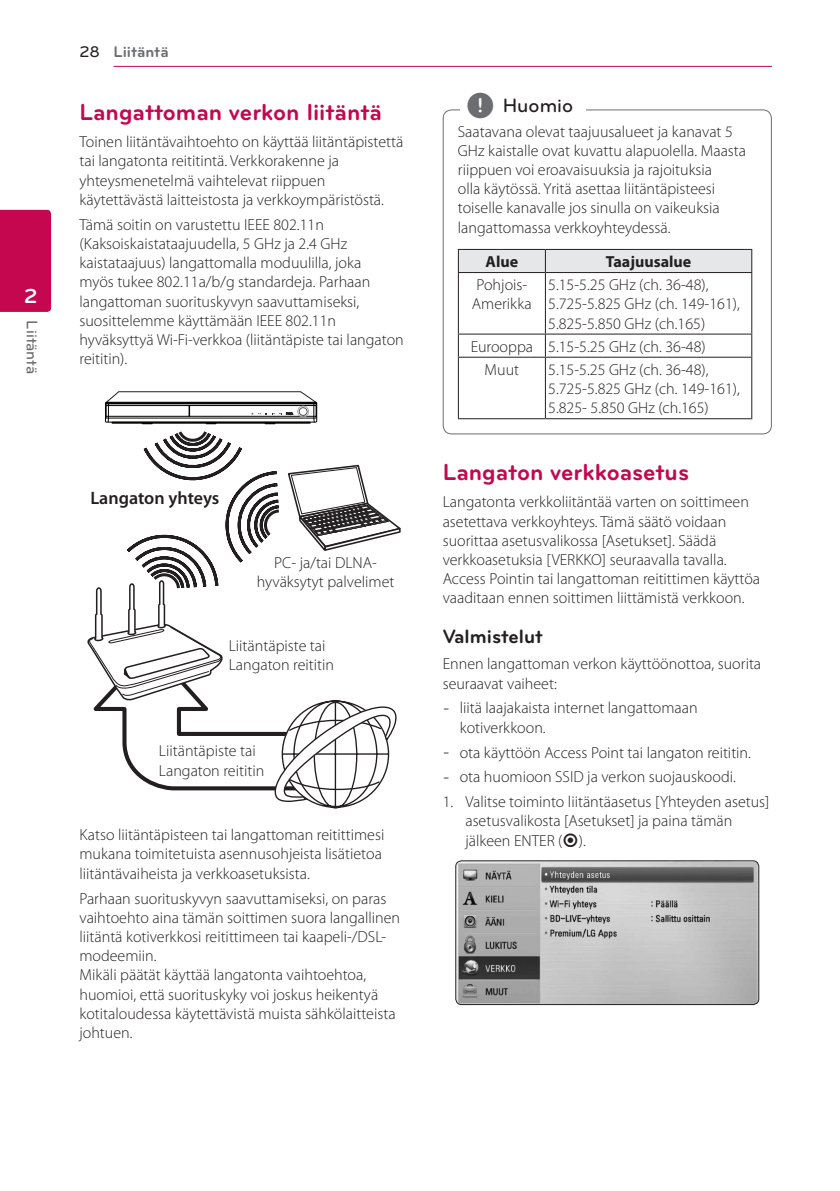
<style>
.page{position:relative;width:840px;height:1191px;background:#fff}
.page>*{position:absolute;margin:0;border:0;box-sizing:border-box;transform-origin:0 0}
.Title_2{font:700 24px "Bryant LG";color:#c50750}
.t1{font:700 21px "Bryant LG";color:#fff}
.Title_3{font:700 20px "Bryant LG";color:#231f20}
.t2{font:500 20px "Bryant LG";color:#231f20}
.t3{font:600 18px "Myriad Pro";color:#231f20}
.Content_text_Light{font:300 16px/19.2px "Myriad Pro";color:#231f20}
.Content_text_HYP{font:300 16px/19.2px "Myriad Pro";color:#231f20}
.Content_text_Num{font:300 16px/19.2px "Myriad Pro";color:#231f20}
.t4{font:700 16px "Myriad Pro";color:#231f20}
.t5{font:700 16px "Bryant LG";color:#6c6d70}
.t6{font:500 16px "Bryant LG";color:#6c6d70}
.s1{font-weight:500;color:#231f20}
.s2{font-family:"UPSYS Common";font-weight:400;font-size:30px;color:#6c6d70}
.s3{font-family:"Bryant LG";font-weight:400}
.s4{font-family:"UPSYS Common";font-weight:400}
</style>
<div class="page">
<hr style="left:113px;top:66px;width:658px;height:1px;background:#c50750">
<div style="left:0;top:210px;width:51px;height:102px;background:#c50750"></div>
<svg style="left:87px;top:391px;width:313px;height:417px"></svg>
<hr style="left:457px;top:272px;width:88px;height:1px;background:#231f20">
<hr style="left:545px;top:272px;width:206px;height:1px;background:#231f20">
<hr style="left:544px;top:273px;width:1px;height:60px;background:#231f20">
<hr style="left:457px;top:333px;width:88px;height:1px;background:#231f20">
<hr style="left:545px;top:333px;width:206px;height:1px;background:#231f20">
<svg style="left:544px;top:334px;width:1px;height:23px"></svg>
<hr style="left:457px;top:357px;width:88px;height:1px;background:#231f20">
<hr style="left:545px;top:357px;width:206px;height:1px;background:#231f20">
<hr style="left:544px;top:358px;width:1px;height:60px;background:#231f20">
<hr style="left:457px;top:418px;width:88px;height:1px;background:#231f20">
<hr style="left:545px;top:418px;width:206px;height:1px;background:#231f20">
<div style="left:457px;top:249px;width:294px;height:23px;background:#e6e7e9"></div>
<hr style="left:457px;top:273px;width:1px;height:60px;background:#231f20">
<hr style="left:750px;top:273px;width:1px;height:60px;background:#231f20">
<svg style="left:457px;top:334px;width:1px;height:23px"></svg>
<hr style="left:457px;top:358px;width:1px;height:60px;background:#231f20">
<hr style="left:750px;top:358px;width:1px;height:60px;background:#231f20">
<div style="left:442px;top:109px;width:329px;height:325px;border:1px solid #6c6d70;border-radius:9px"></div>
<div style="left:460px;top:102px;width:125px;height:20px;background:#fff"></div>
<img style="left:456px;top:861px;width:302px;height:143px">
<div style="left:455px;top:860px;width:303px;height:145px;border:1px solid #231f20;border-radius:6px"></div>
<h2 class="t1" style="left:24px;top:283px;width:15px">2</h2>
<p class="t6" style="left:42px;top:320px;width:55px;rotate:90deg">Liitäntä</p>
<p class="t5" style="left:79px;top:42px;width:91px"><span class="s1">28</span> Liitäntä</p>
<p class="Title_2" style="left:79px;top:97px;width:304px">Langattoman verkon liitäntä</p>
<p class="Content_text_Light" style="left:79px;top:132px;width:325px">Toinen liitäntävaihtoehto on käyttää liitäntäpistettä tai langatonta reititintä. Verkkorakenne ja yhteysmenetelmä vaihtelevat riippuen käytettävästä laitteistosta ja verkkoympäristöstä.</p>
<p class="Content_text_Light" style="left:79px;top:215px;width:325px">Tämä soitin on varustettu IEEE 802.11n (Kaksoiskaistataajuudella, 5 GHz ja 2.4 GHz kaistataajuus) langattomalla moduulilla, joka<br>myös tukee 802.11a/b/g standardeja. Parhaan langattoman suorituskyvyn saavuttamiseksi, suosittelemme käyttämään IEEE 802.11n hyväksyttyä Wi-Fi-verkkoa (liitäntäpiste tai langaton reititin).</p>
<p class="t3" style="left:90px;top:486px;width:130px">Langaton yhteys</p>
<p class="Content_text_Light" style="left:257px;top:552px;width:139px;text-align:center">PC- ja/tai DLNA&shy;hyväksytyt palvelimet</p>
<p class="Content_text_Light" style="left:229px;top:635px;width:107px">Liitäntäpiste tai<br>Langaton reititin</p>
<p class="Content_text_Light" style="left:159px;top:741px;width:107px">Liitäntäpiste tai<br>Langaton reititin</p>
<p class="Content_text_Light" style="left:79px;top:825px;width:306px">Katso liitäntäpisteen tai langattoman reitittimesi mukana toimitetuista asennusohjeista lisätietoa liitäntävaiheista ja verkkoasetuksista.</p>
<p class="Content_text_Light" style="left:79px;top:888px;width:322px">Parhaan suorituskyvyn saavuttamiseksi, on paras vaihtoehto aina tämän soittimen suora langallinen liitäntä kotiverkkosi reitittimeen tai kaapeli-/DSL&shy;modeemiin.<br>Mikäli päätät käyttää langatonta vaihtoehtoa, huomioi, että suorituskyky voi joskus heikentyä kotitaloudessa käytettävistä muista sähkölaitteista johtuen.</p>
<p class="t2" style="left:466px;top:93px;width:108px"><span class="s2">,</span> Huomio</p>
<p class="Content_text_Light" style="left:457px;top:121px;width:289px">Saatavana olevat taajuusalueet ja kanavat 5<br>GHz kaistalle ovat kuvattu alapuolella. Maasta riippuen voi eroavaisuuksia ja rajoituksia<br>olla käytössä. Yritä asettaa liitäntäpisteesi toiselle kanavalle jos sinulla on vaikeuksia langattomassa verkkoyhteydessä.</p>
<p class="t4" style="left:485px;top:251px;width:34px">Alue</p>
<p class="t4" style="left:605px;top:251px;width:87px">Taajuusalue</p>
<p class="Content_text_Light" style="left:471px;top:275px;width:61px">Pohjois-<br>Amerikka</p>
<p class="Content_text_Light" style="left:548px;top:275px;width:193px">5.15-5.25 GHz (ch. 36-48),<br>5.725-5.825 GHz (ch. 149-161),<br>5.825-5.850 GHz (ch.165)</p>
<p class="Content_text_Light" style="left:484px;top:335px;width:222px;line-height:23.2px;text-indent:-14px">Eurooppa 5.15-5.25 GHz (ch. 36-48)<br>Muut</p>
<p class="Content_text_Light" style="left:548px;top:360px;width:193px">5.15-5.25 GHz (ch. 36-48),<br>5.725-5.825 GHz (ch. 149-161),<br>5.825- 5.850 GHz (ch.165)</p>
<p class="Title_2" style="left:442px;top:457px;width:248px">Langaton verkkoasetus</p>
<p class="Content_text_Light" style="left:442px;top:492px;width:319px">Langatonta verkkoliitäntää varten on soittimeen asetettava verkkoyhteys. Tämä säätö voidaan suorittaa asetusvalikossa [Asetukset]. Säädä verkkoasetuksia [VERKKO] seuraavalla tavalla.<br>Access Pointin tai langattoman reitittimen käyttöa vaaditaan ennen soittimen liittämistä verkkoon.</p>
<p class="Title_3" style="left:442px;top:624px;width:102px">Valmistelut</p>
<p class="Content_text_Light" style="left:442px;top:654px;width:320px">Ennen langattoman verkon käyttöönottoa, suorita seuraavat vaiheet:</p>
<p class="Content_text_HYP" style="left:459px;top:698px;width:239px;text-indent:-17px"><span class="s3">-</span> liitä laajakaista internet langattomaan kotiverkkoon.</p>
<p class="Content_text_HYP" style="left:442px;top:742px;width:309px"><span class="s3">-</span> ota käyttöön Access Point tai langaton reititin.</p>
<p class="Content_text_HYP" style="left:442px;top:767px;width:294px"><span class="s3">-</span> ota huomioon SSID ja verkon suojauskoodi.</p>
<p class="Content_text_Num" style="left:465px;top:792px;width:305px;text-indent:-23px">1. Valitse toiminto liitäntäasetus [Yhteyden asetus] asetusvalikosta [Asetukset] ja paina tämän jälkeen ENTER (<span class="s4">b</span>).</p>
</div>
